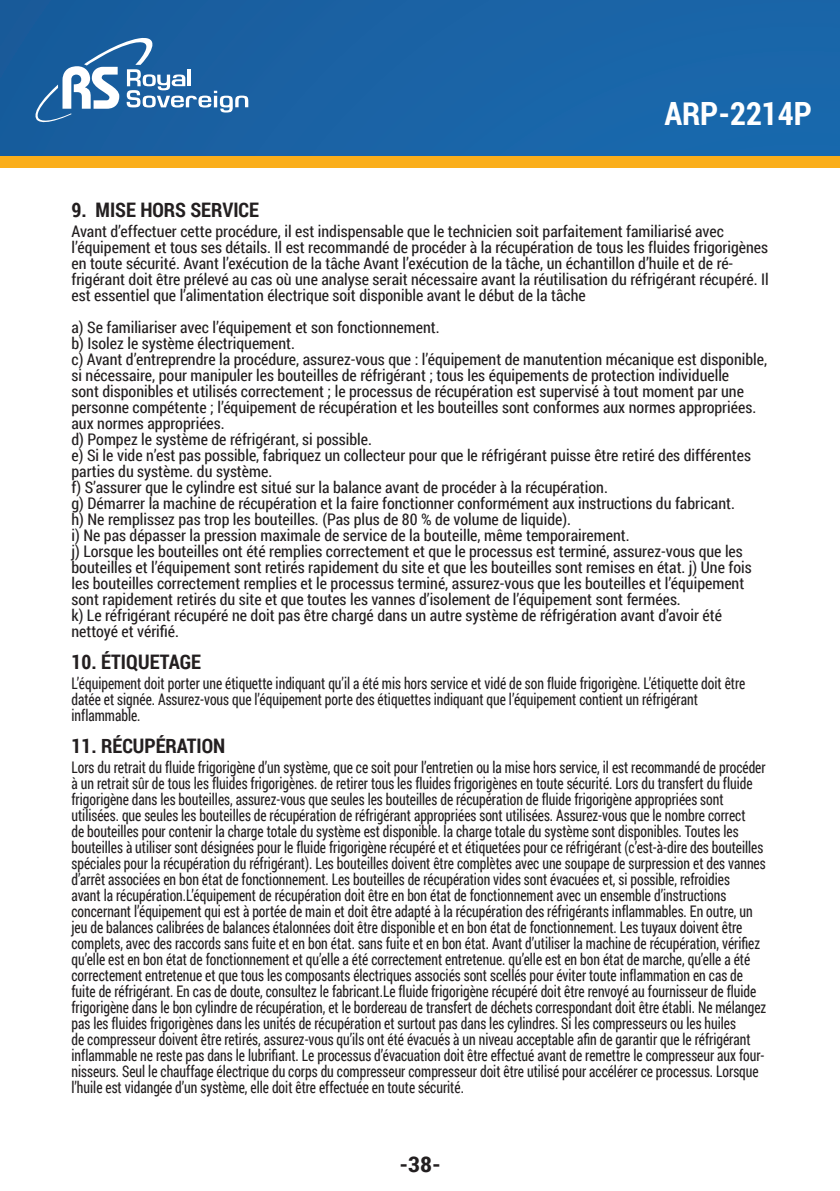
<style>
.page{position:relative;width:840px;height:1191px;background:#fff}
.page>*{position:absolute;margin:0;border:0;box-sizing:border-box;transform-origin:0 0}
.t1{font:700 32px "Roboto Condensed";color:#fff}
.t2{font:700 21.6px "Roboto Condensed";color:#231f20;scale:1.11 1}
.t3{font:700 20px "Roboto Condensed";color:#231f20}
.t4{font:16px/16px "Roboto Condensed";color:#231f20;scale:.85 1}
.t5{font:16px/16px "Roboto Condensed";color:#231f20}
</style>
<div class="page">
<div style="left:0;top:0;width:839px;height:161px;background:#1a64a6"></div>
<div style="left:0;top:156px;width:839px;height:12px;background:#faae1b"></div>
<svg style="left:28px;top:35px;width:220px;height:88px"></svg>
<h1 class="t1" style="left:664px;top:91px;width:149px">ARP-2214P</h1>
<p class="t3" style="left:71px;top:196px;width:189px">9. MISE HORS SERVICE</p>
<p class="t5" style="left:71px;top:223px;width:698px">Avant d’effectuer cette procédure, il est indispensable que le technicien soit parfaitement familiarisé avec l’équipement et tous ses détails. Il est recommandé de procéder à la récupération de tous les fluides frigorigènes en toute sécurité. Avant l’exécution de la tâche Avant l’exécution de la tâche, un échantillon d’huile et de ré&shy;frigérant doit être prélevé au cas où une analyse serait nécessaire avant la réutilisation du réfrigérant récupéré. Il est essentiel que l’alimentation électrique soit disponible avant le début de la tâche</p>
<p class="t5" style="left:71px;top:319px;width:696px">a) Se familiariser avec l’équipement et son fonctionnement.<br>b) Isolez le système électriquement.<br>c) Avant d’entreprendre la procédure, assurez-vous que : l’équipement de manutention mécanique est disponible, si nécessaire, pour manipuler les bouteilles de réfrigérant ; tous les équipements de protection individuelle<br>sont disponibles et utilisés correctement ; le processus de récupération est supervisé à tout moment par une personne compétente ; l’équipement de récupération et les bouteilles sont conformes aux normes appropriées. aux normes appropriées.<br>d) Pompez le système de réfrigérant, si possible.<br>e) Si le vide n’est pas possible, fabriquez un collecteur pour que le réfrigérant puisse être retiré des différentes parties du système. du système.<br>f) S’assurer que le cylindre est situé sur la balance avant de procéder à la récupération.<br>g) Démarrer la machine de récupération et la faire fonctionner conformément aux instructions du fabricant.<br>h) Ne remplissez pas trop les bouteilles. (Pas plus de 80 % de volume de liquide).<br>i) Ne pas dépasser la pression maximale de service de la bouteille, même temporairement.<br>j) Lorsque les bouteilles ont été remplies correctement et que le processus est terminé, assurez-vous que les bouteilles et l’équipement sont retirés rapidement du site et que les bouteilles sont remises en état. j) Une fois les bouteilles correctement remplies et le processus terminé, assurez-vous que les bouteilles et l’équipement sont rapidement retirés du site et que toutes les vannes d’isolement de l’équipement sont fermées.<br>k) Le réfrigérant récupéré ne doit pas être chargé dans un autre système de réfrigération avant d’avoir été nettoyé et vérifié.</p>
<p class="t3" style="left:71px;top:648px;width:131px">10. ÉTIQUETAGE</p>
<p class="t4" style="left:71px;top:675px;width:793px">L’équipement doit porter une étiquette indiquant qu’il a été mis hors service et vidé de son fluide frigorigène. L’étiquette doit être datée et signée. Assurez-vous que l’équipement porte des étiquettes indiquant que l’équipement contient un réfrigérant inflammable.</p>
<p class="t3" style="left:71px;top:732px;width:155px">11. RÉCUPÉRATION</p>
<p class="t4" style="left:71px;top:759px;width:818px">Lors du retrait du fluide frigorigène d’un système, que ce soit pour l’entretien ou la mise hors service, il est recommandé de procéder à un retrait sûr de tous les fluides frigorigènes. de retirer tous les fluides frigorigènes en toute sécurité. Lors du transfert du fluide frigorigène dans les bouteilles, assurez-vous que seules les bouteilles de récupération de fluide frigorigène appropriées sont utilisées. que seules les bouteilles de récupération de réfrigérant appropriées sont utilisées. Assurez-vous que le nombre correct<br>de bouteilles pour contenir la charge totale du système est disponible. la charge totale du système sont disponibles. Toutes les bouteilles à utiliser sont désignées pour le fluide frigorigène récupéré et et étiquetées pour ce réfrigérant (c’est-à-dire des bouteilles spéciales pour la récupération du réfrigérant). Les bouteilles doivent être complètes avec une soupape de surpression et des vannes d’arrêt associées en bon état de fonctionnement. Les bouteilles de récupération vides sont évacuées et, si possible, refroidies<br>avant la récupération.L’équipement de récupération doit être en bon état de fonctionnement avec un ensemble d’instructions concernant l’équipement qui est à portée de main et doit être adapté à la récupération des réfrigérants inflammables. En outre, un jeu de balances calibrées de balances étalonnées doit être disponible et en bon état de fonctionnement. Les tuyaux doivent être complets, avec des raccords sans fuite et en bon état. sans fuite et en bon état. Avant d’utiliser la machine de récupération, vérifiez qu’elle est en bon état de fonctionnement et qu’elle a été correctement entretenue. qu’elle est en bon état de marche, qu’elle a été correctement entretenue et que tous les composants électriques associés sont scellés pour éviter toute inflammation en cas de fuite de réfrigérant. En cas de doute, consultez le fabricant.Le fluide frigorigène récupéré doit être renvoyé au fournisseur de fluide frigorigène dans le bon cylindre de récupération, et le bordereau de transfert de déchets correspondant doit être établi. Ne mélangez pas les fluides frigorigènes dans les unités de récupération et surtout pas dans les cylindres. Si les compresseurs ou les huiles<br>de compresseur doivent être retirés, assurez-vous qu’ils ont été évacués à un niveau acceptable afin de garantir que le réfrigérant inflammable ne reste pas dans le lubrifiant. Le processus d’évacuation doit être effectué avant de remettre le compresseur aux four&shy;nisseurs. Seul le chauffage électrique du corps du compresseur compresseur doit être utilisé pour accélérer ce processus. Lorsque l’huile est vidangée d’un système, elle doit être effectuée en toute sécurité.</p>
<h2 class="t2" style="left:399px;top:1149px;width:39px">-38-</h2>
</div>
